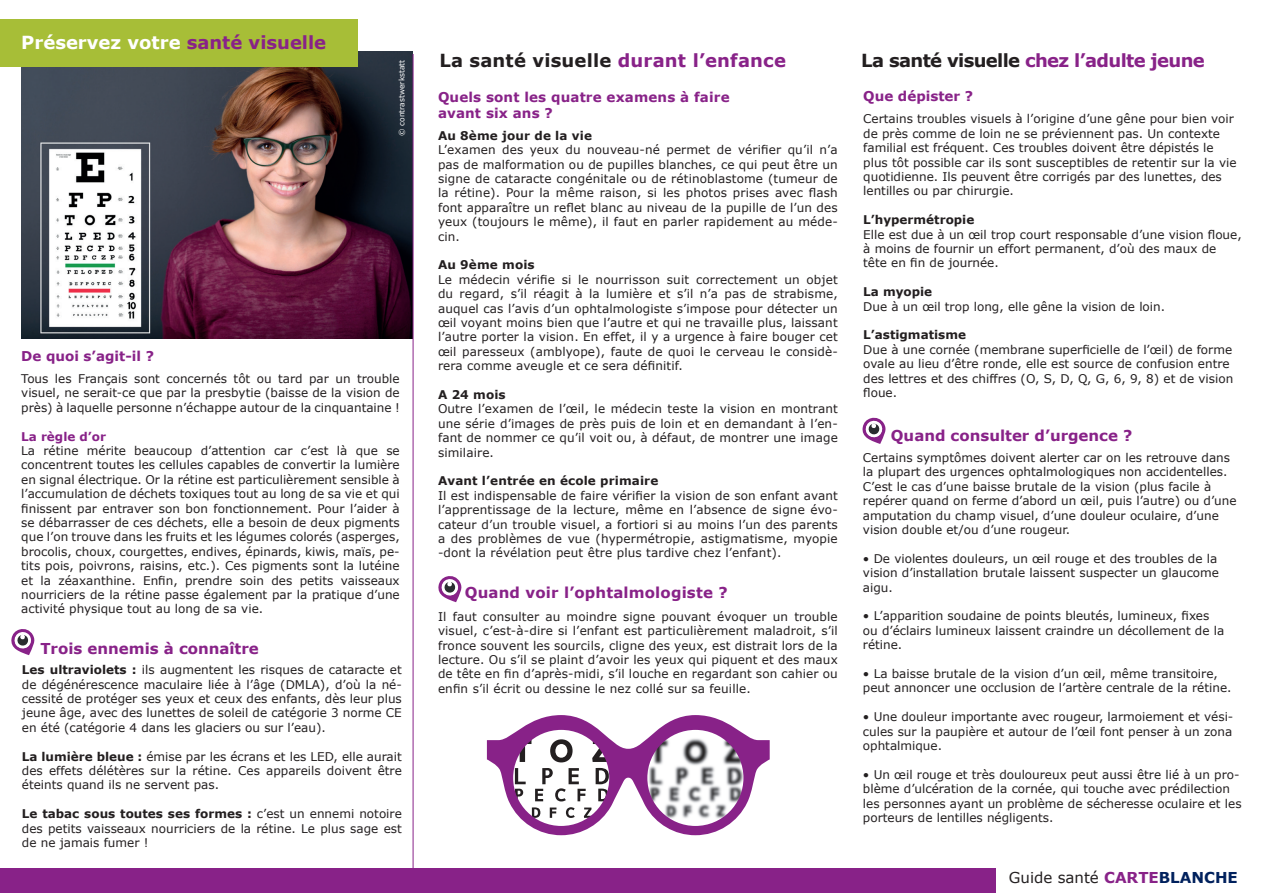
<style>
.page{position:relative;width:1263px;height:893px;background:#fff}
.page>*{position:absolute;margin:0;border:0;box-sizing:border-box;transform-origin:0 0}
.t1{font:700 18px "Verdana";letter-spacing:-.035em;color:#828}
.t2{font:700 18px "Verdana";letter-spacing:.01em;color:#231f20}
.t3{font:700 18px "Verdana";color:#fff}
.t4{font:700 15px "Verdana";color:#828}
.t5{font:15px "Verdana";color:#231f20}
.t6{font:700 13.5px/16.2px "Verdana";letter-spacing:.01em;color:#828}
.t7{font:12px/14.4px "Verdana";color:#231f20;text-align:justify}
.t8{font:700 12px "Verdana";letter-spacing:.01em;color:#231f20}
.t9{font:700 12px "Verdana";color:#828}
.t10{font:7.5px "Verdana";color:#fff}
.s1{color:#828}
.s2{font-weight:700}
.s3{color:#231f20}
.s4{font-weight:700;color:#828}
.s5{font-weight:700;color:#00215d}
</style>
<div class="page">
<div style="left:0;top:868px;width:996px;height:25px;background:#828"></div>
<img style="left:21px;top:51px;width:391px;height:288px">
<div style="left:0;top:20px;width:357px;height:47px;background:#a7be37"></div>
<svg style="left:487px;top:715px;width:283px;height:120px"></svg>
<svg style="left:862px;top:417px;width:24px;height:27px"></svg>
<svg style="left:11px;top:629px;width:24px;height:26px"></svg>
<svg style="left:438px;top:576px;width:24px;height:26px"></svg>
<hr style="left:413px;top:54px;width:1px;height:839px;background:#828">
<h1 class="t3" style="left:21px;top:30px;width:306px">Préservez votre <span class="s1">santé visuelle</span></h1>
<p class="t10" style="left:397px;top:136px;width:78px;rotate:-90deg">© contrastwerkstatt</p>
<p class="t6" style="left:21px;top:348px;width:134px">De quoi s’agit-il ?</p>
<p class="t7" style="left:21px;top:371px;width:380px">Tous les Français sont concernés tôt ou tard par un trouble visuel, ne serait-ce que par la presbytie (baisse de la vision de près) à laquelle personne n’échappe autour de la cinquantaine !</p>
<p class="t9" style="left:21px;top:428px;width:86px">La règle d’or</p>
<p class="t7" style="left:21px;top:443px;width:380px">La rétine mérite beaucoup d’attention car c’est là que se concentrent toutes les cellules capables de convertir la lumière en signal électrique. Or la rétine est particulièrement sensible à l’accumulation de déchets toxiques tout au long de sa vie et qui finissent par entraver son bon fonctionnement. Pour l’aider à se débarrasser de ces déchets, elle a besoin de deux pigments que l’on trouve dans les fruits et les légumes colorés (asperges, brocolis, choux, courgettes, endives, épinards, kiwis, maïs, pe&shy;tits pois, poivrons, raisins, etc.). Ces pigments sont la lutéine et la zéaxanthine. Enfin, prendre soin des petits vaisseaux nourriciers de la rétine passe également par la pratique d’une activité physique tout au long de sa vie.</p>
<p class="t4" style="left:40px;top:638px;width:220px">Trois ennemis à connaître</p>
<p class="t7" style="left:22px;top:662px;width:381px"><span class="s2">Les ultraviolets :</span> ils augmentent les risques de cataracte et de dégénérescence maculaire liée à l’âge (DMLA), d’où la né&shy;cessité de protéger ses yeux et ceux des enfants, dès leur plus jeune âge, avec des lunettes de soleil de catégorie 3 norme CE en été (catégorie 4 dans les glaciers ou sur l’eau).</p>
<p class="t7" style="left:22px;top:749px;width:381px"><span class="s2">La lumière bleue :</span> émise par les écrans et les LED, elle aurait des effets délétères sur la rétine. Ces appareils doivent être éteints quand ils ne servent pas.</p>
<p class="t7" style="left:22px;top:806px;width:381px"><span class="s2">Le tabac sous toutes ses formes :</span> c’est un ennemi notoire des petits vaisseaux nourriciers de la rétine. Le plus sage est de ne jamais fumer !</p>
<h1 class="t2" style="left:439px;top:48px;width:348px">La santé visuelle <span class="s1">durant l’enfance</span></h1>
<h1 class="t1" style="left:861px;top:48px;width:345px"><span class="s3">La santé visuelle</span> chez l’adulte jeune</h1>
<p class="t6" style="left:438px;top:88px;width:293px">Quels sont les quatre examens à faire avant six ans ?</p>
<p class="t8" style="left:438px;top:127px;width:155px">Au 8ème jour de la vie</p>
<p class="t7" style="left:438px;top:143px;width:401px">L’examen des yeux du nouveau-né permet de vérifier qu’il n’a pas de malformation ou de pupilles blanches, ce qui peut être un signe de cataracte congénitale ou de rétinoblastome (tumeur de la rétine). Pour la même raison, si les photos prises avec flash font apparaître un reflet blanc au niveau de la pupille de l’un des yeux (toujours le même), il faut en parler rapidement au méde&shy;cin.</p>
<p class="t8" style="left:438px;top:257px;width:98px">Au 9ème mois</p>
<p class="t7" style="left:438px;top:272px;width:401px">Le médecin vérifie si le nourrisson suit correctement un objet du regard, s’il réagit à la lumière et s’il n’a pas de strabisme, auquel cas l’avis d’un ophtalmologiste s’impose pour détecter un œil voyant moins bien que l’autre et qui ne travaille plus, laissant l’autre porter la vision. En effet, il y a urgence à faire bouger cet œil paresseux (amblyope), faute de quoi le cerveau le considè&shy;rera comme aveugle et ce sera définitif.</p>
<p class="t8" style="left:438px;top:386px;width:69px">A 24 mois</p>
<p class="t7" style="left:438px;top:402px;width:401px">Outre l’examen de l’œil, le médecin teste la vision en montrant une série d’images de près puis de loin et en demandant à l’en&shy;fant de nommer ce qu’il voit ou, à défaut, de montrer une image similaire.</p>
<p class="t8" style="left:438px;top:473px;width:222px">Avant l’entrée en école primaire</p>
<p class="t7" style="left:438px;top:488px;width:401px">Il est indispensable de faire vérifier la vision de son enfant avant l’apprentissage de la lecture, même en l’absence de signe évo&shy;cateur d’un trouble visuel, a fortiori si au moins l’un des parents a des problèmes de vue (hypermétropie, astigmatisme, myopie -dont la révélation peut être plus tardive chez l’enfant).</p>
<p class="t4" style="left:465px;top:582px;width:264px">Quand voir l’ophtalmologiste ?</p>
<p class="t7" style="left:438px;top:609px;width:401px">Il faut consulter au moindre signe pouvant évoquer un trouble visuel, c’est-à-dire si l’enfant est particulièrement maladroit, s’il fronce souvent les sourcils, cligne des yeux, est distrait lors de la lecture. Ou s’il se plaint d’avoir les yeux qui piquent et des maux de tête en fin d’après-midi, s’il louche en regardant son cahier ou enfin s’il écrit ou dessine le nez collé sur sa feuille.</p>
<p class="t6" style="left:863px;top:88px;width:111px">Que dépister ?</p>
<p class="t7" style="left:863px;top:112px;width:375px;text-align:left">Certains troubles visuels à l’origine d’une gêne pour bien voir de près comme de loin ne se préviennent pas. Un contexte familial est fréquent. Ces troubles doivent être dépistés le plus tôt possible car ils sont susceptibles de retentir sur la vie quotidienne. Ils peuvent être corrigés par des lunettes, des lentilles ou par chirurgie.</p>
<p class="t8" style="left:863px;top:211px;width:113px">L’hypermétropie</p>
<p class="t7" style="left:863px;top:227px;width:380px;text-align:left">Elle est due à un œil trop court responsable d’une vision floue, à moins de fournir un effort permanent, d’où des maux de tête en fin de journée.</p>
<p class="t8" style="left:863px;top:283px;width:70px">La myopie</p>
<p class="t7" style="left:863px;top:299px;width:303px">Due à un œil trop long, elle gêne la vision de loin.</p>
<p class="t8" style="left:863px;top:326px;width:104px">L’astigmatisme</p>
<p class="t7" style="left:863px;top:342px;width:372px;text-align:left">Due à une cornée (membrane superficielle de l’œil) de forme ovale au lieu d’être ronde, elle est source de confusion entre des lettres et des chiffres (O, S, D, Q, G, 6, 9, 8) et de vision floue.</p>
<p class="t4" style="left:891px;top:425px;width:243px">Quand consulter d’urgence ?</p>
<p class="t7" style="left:863px;top:450px;width:375px;text-align:left">Certains symptômes doivent alerter car on les retrouve dans la plupart des urgences ophtalmologiques non accidentelles.<br>C’est le cas d’une baisse brutale de la vision (plus facile à repérer quand on ferme d’abord un œil, puis l’autre) ou d’une amputation du champ visuel, d’une douleur oculaire, d’une vision double et/ou d’une rougeur.</p>
<p class="t7" style="left:863px;top:551px;width:358px;text-align:left">• De violentes douleurs, un œil rouge et des troubles de la vision d’installation brutale laissent suspecter un glaucome aigu.</p>
<p class="t7" style="left:863px;top:609px;width:363px;text-align:left">• L’apparition soudaine de points bleutés, lumineux, fixes ou d’éclairs lumineux laissent craindre un décollement de la rétine.</p>
<p class="t7" style="left:863px;top:666px;width:370px">• La baisse brutale de la vision d’un œil, même transitoire, peut annoncer une occlusion de l’artère centrale de la rétine.</p>
<p class="t7" style="left:863px;top:710px;width:372px">• Une douleur importante avec rougeur, larmoiement et vési&shy;cules sur la paupière et autour de l’œil font penser à un zona ophtalmique.</p>
<p class="t7" style="left:863px;top:767px;width:380px;text-align:left">• Un œil rouge et très douloureux peut aussi être lié à un pro&shy;blème d’ulcération de la cornée, qui touche avec prédilection les personnes ayant un problème de sécheresse oculaire et les porteurs de lentilles négligents.</p>
<p class="t5" style="left:1009px;top:867px;width:230px">Guide santé <span class="s4">CARTE</span><span class="s5">BLANCHE</span></p>
</div>
